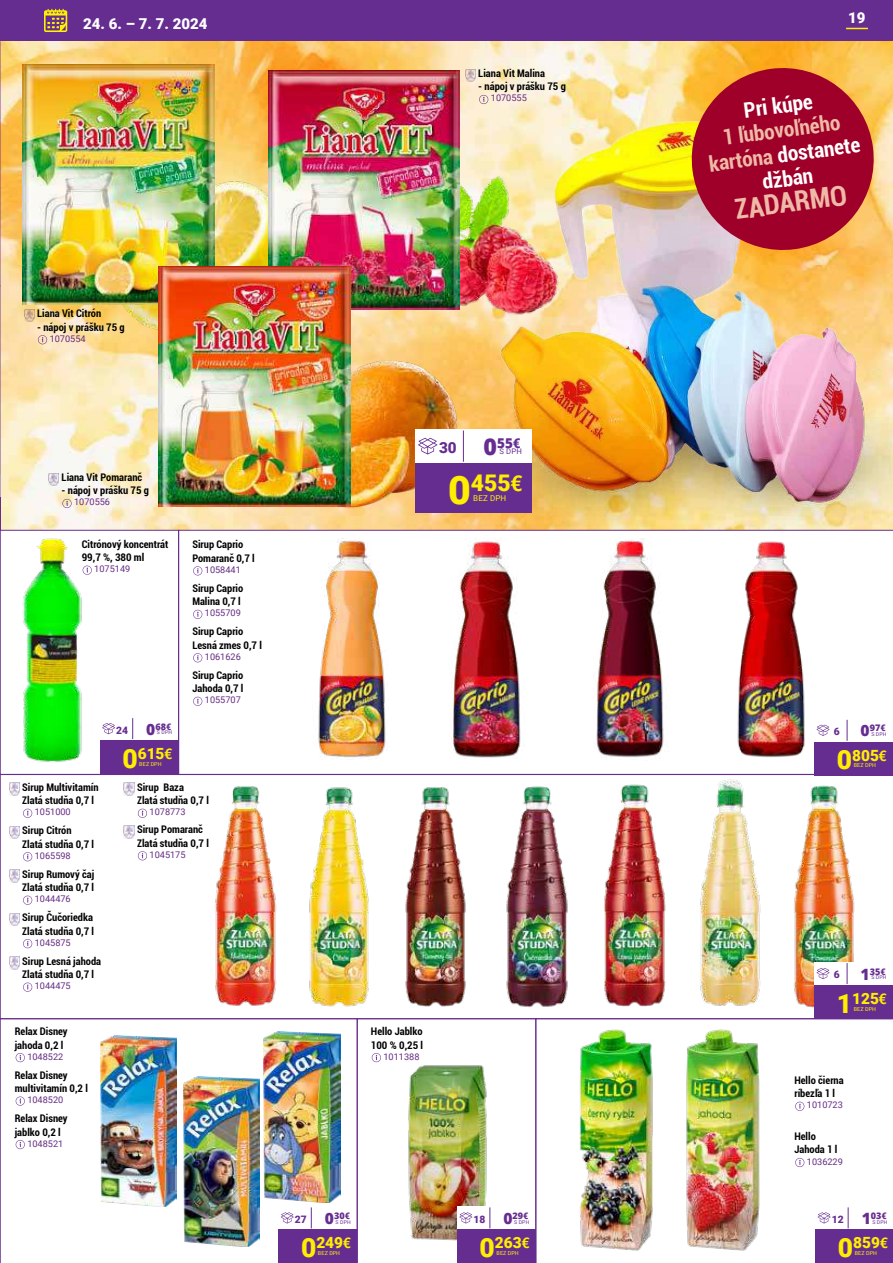
<style>
.page{position:relative;width:893px;height:1263px;background:#fff}
.page>*{position:absolute;margin:0;border:0;box-sizing:border-box;transform-origin:0 0}
.t1{font:700 condensed 27.75px "Roboto";color:#eebaa7}
.t2{font:900 22.95px "Roboto";color:#feee00}
.t3{font:700 condensed 21.3px/24.5px "Roboto";color:#eebaa7;text-align:center}
.t4{font:700 condensed 21.3px "Roboto";color:#fff}
.t5{font:900 15.45px "Roboto";color:#feee00}
.t6{font:900 15.3px "Roboto";color:#662d91}
.t7{font:900 15px "Roboto";color:#fff}
.t8{font:700 condensed 10.5px/13.5px "Roboto";color:#000}
.t9{font:900 10.35px "Roboto";color:#662d91}
.t10{font:9.15px "Roboto";color:#652b83}
.t11{font:800 9.15px "Open Sans";color:#662d91}
.t12{font:7.95px "Roboto";letter-spacing:.02em;color:#fff200}
.t13{font:7.65px "Roboto";color:#662d91}
.t14{font:5.4px "Roboto";letter-spacing:.015em;color:#fff200}
.t15{font:5.1px "Roboto";letter-spacing:.035em;color:#662d91}
.s1{font-family:"Open Sans";font-weight:800;font-size:15.6px}
.s2{font-size:26.4px}
.s3{font-family:"Fira Sans Condensed";font-weight:600}
.s4{font-family:"Open Sans";font-weight:800;font-size:23.1px}
.s5{font-size:39.3px}
.s6{color:#fff}
.s7{font-size:15.6px}
.s8{font-family:"Roboto";font-weight:900}
</style>
<div class="page">
<div style="left:0;top:0;width:893px;height:42px;background:#662d91"></div>
<svg style="left:846px;top:28px;width:22px;height:1px"></svg>
<svg style="left:44px;top:9px;width:23px;height:23px"></svg>
<img style="left:1px;top:42px;width:892px;height:487px">
<img style="left:370px;top:310px;width:85px;height:15px">
<img style="left:40px;top:162px;width:228px;height:188px">
<svg style="left:38px;top:335px;width:9px;height:9px"></svg>
<svg style="left:24px;top:309px;width:10px;height:13px"></svg>
<svg style="left:62px;top:499px;width:10px;height:9px"></svg>
<svg style="left:48px;top:473px;width:11px;height:13px"></svg>
<img style="left:4px;top:521px;width:96px;height:241px">
<div style="left:100px;top:740px;width:79px;height:34px;background:#662d91"></div>
<svg style="left:102px;top:723px;width:13px;height:11px"></svg>
<svg style="left:132px;top:718px;width:1px;height:21px"></svg>
<svg style="left:83px;top:566px;width:9px;height:9px"></svg>
<img style="left:22px;top:65px;width:192px;height:239px">
<svg style="left:465px;top:69px;width:11px;height:13px"></svg>
<img style="left:455px;top:94px;width:438px;height:436px">
<img style="left:268px;top:70px;width:192px;height:240px">
<img style="left:276px;top:334px;width:200px;height:196px">
<img style="left:159px;top:266px;width:191px;height:240px">
<svg style="left:686px;top:62px;width:193px;height:194px;background:#b93b3a"></svg>
<div style="left:415px;top:464px;width:117px;height:49px;background:#662d91"></div>
<div style="left:415px;top:429px;width:117px;height:34px;background:#fff"></div>
<svg style="left:418px;top:438px;width:19px;height:16px"></svg>
<hr style="left:463px;top:430px;width:1px;height:32px;background:#662d91">
<img style="left:536px;top:1019px;width:357px;height:244px">
<img style="left:357px;top:1019px;width:179px;height:244px">
<img style="left:179px;top:530px;width:714px;height:244px">
<img style="left:1px;top:1019px;width:356px;height:244px">
<div style="left:0;top:530px;width:179px;height:244px;border:1px solid #662d91"></div>
<img style="left:1px;top:774px;width:892px;height:245px">
<svg style="left:0;top:42px;width:1px;height:1221px"></svg>
<h3 class="t7" style="left:83px;top:13px;width:126px">24. 6. – 7. 7. 2024</h3>
<p class="t8" style="left:478px;top:66px;width:68px">Liana Vit Malina</p>
<p class="t8" style="left:478px;top:80px;width:89px">- nápoj v prášku 75 g</p>
<p class="t10" style="left:491px;top:92px;width:37px">1070555</p>
<p class="t8" style="left:37px;top:306px;width:66px">Liana Vit Citrón</p>
<p class="t8" style="left:37px;top:320px;width:89px">- nápoj v prášku 75 g</p>
<p class="t10" style="left:50px;top:332px;width:37px">1070554</p>
<p class="t8" style="left:62px;top:470px;width:82px">Liana Vit Pomaranč</p>
<p class="t8" style="left:62px;top:484px;width:89px">- nápoj v prášku 75 g</p>
<p class="t10" style="left:74px;top:496px;width:37px">1070556</p>
<p class="t8" style="left:82px;top:537px;width:88px">Citrónový koncentrát<br>99,7 %, 380 ml</p>
<p class="t10" style="left:94px;top:562px;width:37px">1075149</p>
<p class="t9" style="left:116px;top:723px;width:57px">24 <span class="s1">0</span><sup>68</sup><sup>€</sup></p>
<h3 class="t5" style="left:122px;top:742px;width:52px"><span class="s2">0</span>615<span class="s3">€</span></h3>
<p class="t15" style="left:157px;top:729px;width:17px">S DPH</p>
<p class="t14" style="left:139px;top:760px;width:24px">BEZ DPH</p>
<p class="t8" style="left:192px;top:537px;width:64px">Sirup Caprio<br>Pomaranč 0,7 l</p>
<p class="t10" style="left:205px;top:563px;width:37px">1058441</p>
<p class="t8" style="left:192px;top:581px;width:53px">Sirup Caprio<br>Malina 0,7 l</p>
<p class="t10" style="left:205px;top:607px;width:37px">1055709</p>
<p class="t8" style="left:192px;top:624px;width:71px">Sirup Caprio<br>Lesná zmes 0,7 l</p>
<p class="t10" style="left:205px;top:650px;width:37px">1061626</p>
<p class="t8" style="left:192px;top:668px;width:53px">Sirup Caprio<br>Jahoda 0,7 l</p>
<p class="t10" style="left:205px;top:694px;width:37px">1055707</p>
<p class="t8" style="left:22px;top:780px;width:78px">Sirup Multivitamín<br>Zlatá studňa 0,7 l</p>
<p class="t10" style="left:35px;top:806px;width:37px">1051000</p>
<p class="t8" style="left:22px;top:823px;width:73px">Sirup Citrón<br>Zlatá studňa 0,7 l</p>
<p class="t10" style="left:35px;top:849px;width:37px">1065598</p>
<p class="t8" style="left:22px;top:867px;width:73px">Sirup Rumový čaj<br>Zlatá studňa 0,7 l</p>
<p class="t10" style="left:35px;top:892px;width:37px">1044476</p>
<p class="t8" style="left:22px;top:910px;width:73px">Sirup Čučoriedka<br>Zlatá studňa 0,7 l</p>
<p class="t10" style="left:35px;top:936px;width:37px">1045875</p>
<p class="t8" style="left:22px;top:954px;width:80px">Sirup Lesná jahoda<br>Zlatá studňa 0,7 l</p>
<p class="t10" style="left:35px;top:979px;width:37px">1044475</p>
<p class="t8" style="left:15px;top:1024px;width:54px">Relax Disney jahoda 0,2 l</p>
<p class="t10" style="left:27px;top:1050px;width:37px">1048522</p>
<p class="t8" style="left:15px;top:1068px;width:75px">Relax Disney multivitamín 0,2 l</p>
<p class="t10" style="left:27px;top:1093px;width:37px">1048520</p>
<p class="t8" style="left:15px;top:1111px;width:54px">Relax Disney jablko 0,2 l</p>
<p class="t10" style="left:27px;top:1137px;width:37px">1048521</p>
<p class="t8" style="left:137px;top:780px;width:73px">Sirup Baza<br>Zlatá studňa 0,7 l</p>
<p class="t10" style="left:150px;top:806px;width:37px">1078773</p>
<p class="t8" style="left:137px;top:822px;width:73px">Sirup Pomaranč<br>Zlatá studňa 0,7 l</p>
<p class="t10" style="left:150px;top:848px;width:37px">1045175</p>
<h3 class="t6" style="left:439px;top:437px;width:83px">30 <span class="s4">0</span><sup>55</sup><sup>€</sup></h3>
<h2 class="t2" style="left:448px;top:467px;width:76px"><span class="s5">0</span>455<span class="s3">€</span></h2>
<p class="t13" style="left:499px;top:446px;width:24px">S DPH</p>
<p class="t12" style="left:473px;top:493px;width:35px">BEZ DPH</p>
<p class="t8" style="left:371px;top:1024px;width:54px">Hello Jablko<br>100 % 0,25 l</p>
<p class="t10" style="left:383px;top:1050px;width:37px">1011388</p>
<p class="t9" style="left:295px;top:1212px;width:57px">27 <span class="s1">0</span><sup>30</sup><sup>€</sup></p>
<h3 class="t5" style="left:301px;top:1232px;width:52px"><span class="s2">0</span>249<span class="s3">€</span></h3>
<p class="t15" style="left:336px;top:1218px;width:17px">S DPH</p>
<p class="t14" style="left:318px;top:1249px;width:24px">BEZ DPH</p>
<p class="t9" style="left:473px;top:1212px;width:57px">18 <span class="s1">0</span><sup>29</sup><sup>€</sup></p>
<h3 class="t5" style="left:480px;top:1232px;width:52px"><span class="s2">0</span>263<span class="s3">€</span></h3>
<p class="t15" style="left:514px;top:1218px;width:17px">S DPH</p>
<p class="t14" style="left:496px;top:1249px;width:24px">BEZ DPH</p>
<h3 class="t7" style="left:848px;top:7px;width:19px">19</h3>
<h3 class="t4" style="left:742px;top:95px;width:71px;rotate:-8deg">Pri kúpe</h3>
<h3 class="t3" style="left:704px;top:128px;width:154px;rotate:-8deg">1 ľubovoľného kartóna <span class="s6">dostanete džbán</span></h3>
<h1 class="t1" style="left:732px;top:191px;width:114px;rotate:-8deg">ZADARMO</h1>
<p class="t9" style="left:834px;top:724px;width:7px">6</p>
<p class="t11" style="left:861px;top:721px;width:27px"><span class="s7">0</span>97<span class="s8">€</span></p>
<h3 class="t5" style="left:837px;top:744px;width:52px"><span class="s2">0</span>805<span class="s3">€</span></h3>
<p class="t15" style="left:871px;top:730px;width:17px">S DPH</p>
<p class="t14" style="left:854px;top:761px;width:24px">BEZ DPH</p>
<p class="t9" style="left:834px;top:967px;width:7px">6</p>
<p class="t11" style="left:861px;top:964px;width:27px"><span class="s7">1</span>35<span class="s8">€</span></p>
<h3 class="t5" style="left:837px;top:987px;width:52px"><span class="s2">1</span>125<span class="s3">€</span></h3>
<p class="t15" style="left:871px;top:974px;width:17px">S DPH</p>
<p class="t14" style="left:854px;top:1005px;width:24px">BEZ DPH</p>
<p class="t8" style="left:794px;top:1073px;width:51px">Hello čierna ríbezľa 1 l</p>
<p class="t10" style="left:807px;top:1098px;width:37px">1010723</p>
<p class="t8" style="left:794px;top:1129px;width:45px">Hello<br>Jahoda 1 l</p>
<p class="t10" style="left:807px;top:1155px;width:37px">1036229</p>
<p class="t9" style="left:832px;top:1212px;width:57px">12 <span class="s1">1</span><sup>03</sup><sup>€</sup></p>
<h3 class="t5" style="left:838px;top:1232px;width:52px"><span class="s2">0</span>859<span class="s3">€</span></h3>
<p class="t15" style="left:872px;top:1218px;width:17px">S DPH</p>
<p class="t14" style="left:855px;top:1249px;width:24px">BEZ DPH</p>
</div>
